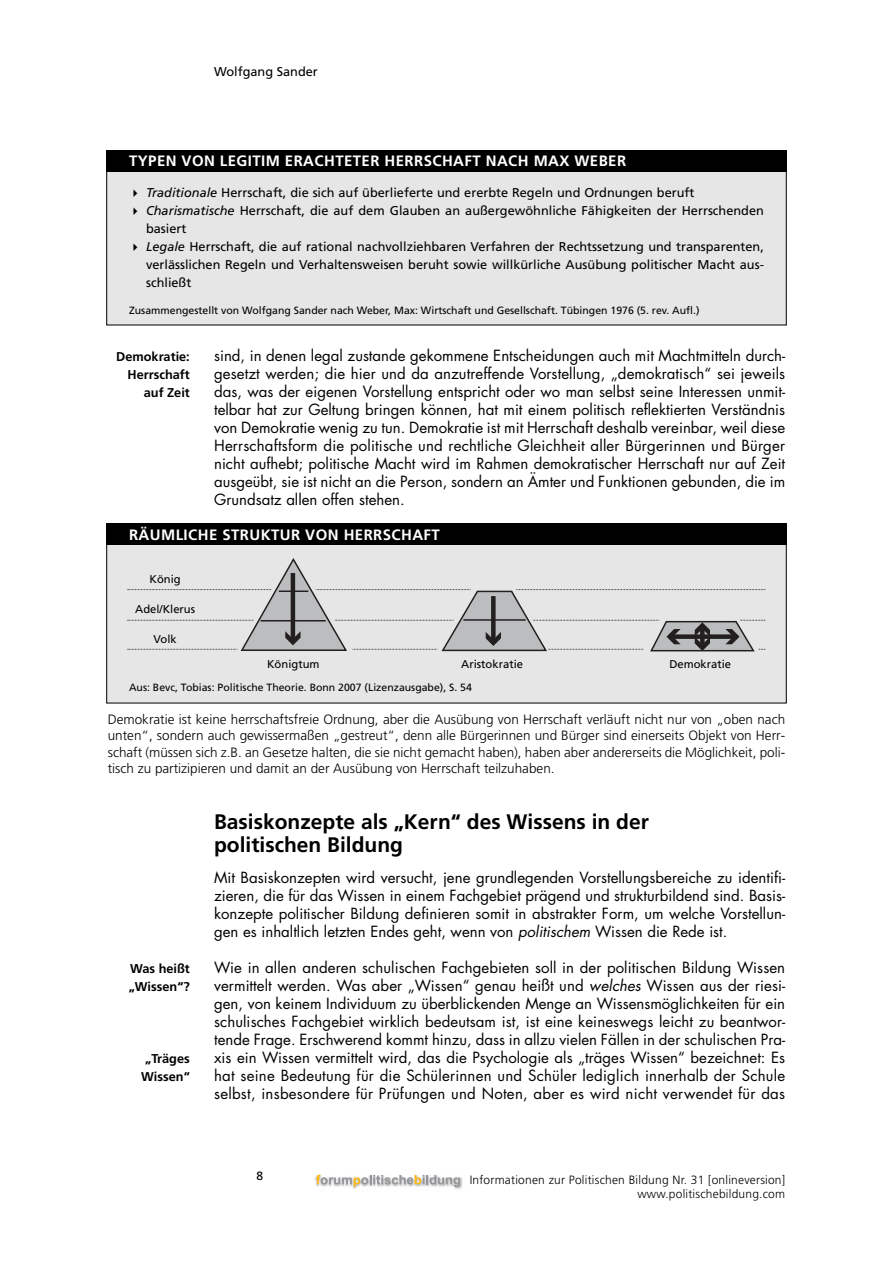
<style>
.page{position:relative;width:893px;height:1263px;background:#fff}
.page>*{position:absolute;margin:0;border:0;box-sizing:border-box;transform-origin:0 0}
.t1{font:700 21px/22.5px "Frutiger";color:#000}
.t2{font:15px/18px "Futura";color:#000;text-align:justify}
.t3{font:700 15px "Frutiger";letter-spacing:.03em;color:#fff}
.t4{font:300 13.5px/16.5px "Frutiger";color:#000;text-align:justify}
.t5{font:12.75px/18px "Frutiger";color:#000}
.t6{font:700 12.75px/18px "Frutiger";color:#000;text-align:right}
.t7{font:300 12px/13.5px "Frutiger";letter-spacing:.02em;color:#000;text-align:right}
.t8{font:12px "Frutiger";color:#000}
.t9{font:11.25px "Frutiger";color:#000}
.t10{font:10.5px "Frutiger";color:#000}
.s1{font-style:italic}
</style>
<div class="page">
<img style="left:314px;top:1174px;width:149px;height:15px">
<svg style="left:316px;top:1175px;width:144px;height:12px"></svg>
<div style="left:107px;top:524px;width:679px;height:179px;background:#e6e6e6"></div>
<div style="left:106px;top:523px;width:681px;height:180px;border:1px solid #000"></div>
<div style="left:106px;top:524px;width:681px;height:21px;background:#000"></div>
<div style="left:107px;top:151px;width:679px;height:174px;background:#e6e6e6"></div>
<div style="left:106px;top:150px;width:681px;height:22px;background:#000"></div>
<svg style="left:128px;top:558px;width:638px;height:94px"></svg>
<p class="t5" style="left:214px;top:64px;width:105px">Wolfgang Sander</p>
<p class="t3" style="left:129px;top:155px;width:499px">TYPEN VON LEGITIM ERACHTETER HERRSCHAFT NACH MAX WEBER</p>
<p class="t5" style="left:146px;top:185px;width:619px"><span class="s1">Traditionale</span> Herrschaft, die sich auf überlieferte und ererbte Regeln und Ordnungen beruft <span class="s1">Charismatische</span> Herrschaft, die auf dem Glauben an außergewöhnliche Fähigkeiten der Herrschenden basiert<br><span class="s1">Legale</span> Herrschaft, die auf rational nachvollziehbaren Verfahren der Rechtssetzung und transparenten, verlässlichen Regeln und Verhaltensweisen beruht sowie willkürliche Ausübung politischer Macht aus&shy;schließt</p>
<p class="t10" style="left:129px;top:306px;width:572px">Zusammengestellt von Wolfgang Sander nach Weber, Max: Wirtschaft und Gesellschaft. Tübingen 1976 (5. rev. Aufl.)</p>
<p class="t6" style="left:116px;top:349px;width:75px">Demokratie:<br>Herrschaft auf Zeit</p>
<p class="t2" style="left:214px;top:348px;width:573px">sind, in denen legal zustande gekommene Entscheidungen auch mit Machtmitteln durch&shy;gesetzt werden; die hier und da anzutreffende Vorstellung, „demokratisch“ sei jeweils das, was der eigenen Vorstellung entspricht oder wo man selbst seine Interessen unmit&shy;telbar hat zur Geltung bringen können, hat mit einem politisch reflektierten Verständnis von Demokratie wenig zu tun. Demokratie ist mit Herrschaft deshalb vereinbar, weil diese Herrschaftsform die politische und rechtliche Gleichheit aller Bürgerinnen und Bürger nicht aufhebt; politische Macht wird im Rahmen demokratischer Herrschaft nur auf Zeit ausgeübt, sie ist nicht an die Person, sondern an Ämter und Funktionen gebunden, die im Grundsatz allen offen stehen.</p>
<p class="t3" style="left:129px;top:528px;width:312px">RÄUMLICHE STRUKTUR VON HERRSCHAFT</p>
<p class="t9" style="left:150px;top:575px;width:33px">König</p>
<p class="t9" style="left:135px;top:605px;width:62px">Adel/Klerus</p>
<p class="t9" style="left:154px;top:635px;width:25px">Volk</p>
<p class="t9" style="left:267px;top:659px;width:54px">Königtum</p>
<p class="t9" style="left:461px;top:659px;width:63px">Aristokratie</p>
<p class="t9" style="left:669px;top:659px;width:63px">Demokratie</p>
<p class="t10" style="left:129px;top:683px;width:344px">Aus: Bevc, Tobias: Politische Theorie. Bonn 2007 (Lizenzausgabe), S. 54</p>
<p class="t4" style="left:108px;top:712px;width:679px">Demokratie ist keine herrschaftsfreie Ordnung, aber die Ausübung von Herrschaft verläuft nicht nur von „oben nach unten“, sondern auch gewissermaßen „gestreut“, denn alle Bürgerinnen und Bürger sind einerseits Objekt von Herr&shy;schaft (müssen sich z.B. an Gesetze halten, die sie nicht gemacht haben), haben aber andererseits die Möglichkeit, poli&shy;tisch zu partizipieren und damit an der Ausübung von Herrschaft teilzuhaben.</p>
<p class="t6" style="left:129px;top:961px;width:63px;text-align:left">Was heißt „Wissen“?</p>
<p class="t6" style="left:141px;top:1051px;width:50px;text-align:center">„Träges<br>Wissen“</p>
<h1 class="t1" style="left:214px;top:812px;width:436px">Basiskonzepte als „Kern“ des Wissens in der politischen Bildung</h1>
<p class="t2" style="left:214px;top:870px;width:573px">Mit Basiskonzepten wird versucht, jene grundlegenden Vorstellungsbereiche zu identifi&shy;zieren, die für das Wissen in einem Fachgebiet prägend und strukturbildend sind. Basis&shy;konzepte politischer Bildung definieren somit in abstrakter Form, um welche Vorstellun&shy;gen es inhaltlich letzten Endes geht, wenn von <span class="s1">politischem</span> Wissen die Rede ist.</p>
<p class="t2" style="left:214px;top:960px;width:573px">Wie in allen anderen schulischen Fachgebieten soll in der politischen Bildung Wissen vermittelt werden. Was aber „Wissen“ genau heißt und <span class="s1">welches</span> Wissen aus der riesi&shy;gen, von keinem Individuum zu überblickenden Menge an Wissensmöglichkeiten für ein schulisches Fachgebiet wirklich bedeutsam ist, ist eine keineswegs leicht zu beantwor&shy;tende Frage. Erschwerend kommt hinzu, dass in allzu vielen Fällen in der schulischen Pra&shy;xis ein Wissen vermittelt wird, das die Psychologie als „träges Wissen“ bezeichnet: Es hat seine Bedeutung für die Schülerinnen und Schüler lediglich innerhalb der Schule selbst, insbesondere für Prüfungen und Noten, aber es wird nicht verwendet für das</p>
<p class="t8" style="left:257px;top:1171px;width:8px">8</p>
<p class="t7" style="left:470px;top:1174px;width:317px">Informationen zur Politischen Bildung Nr. 31 [onlineversion] www.politischebildung.com</p>
</div>
